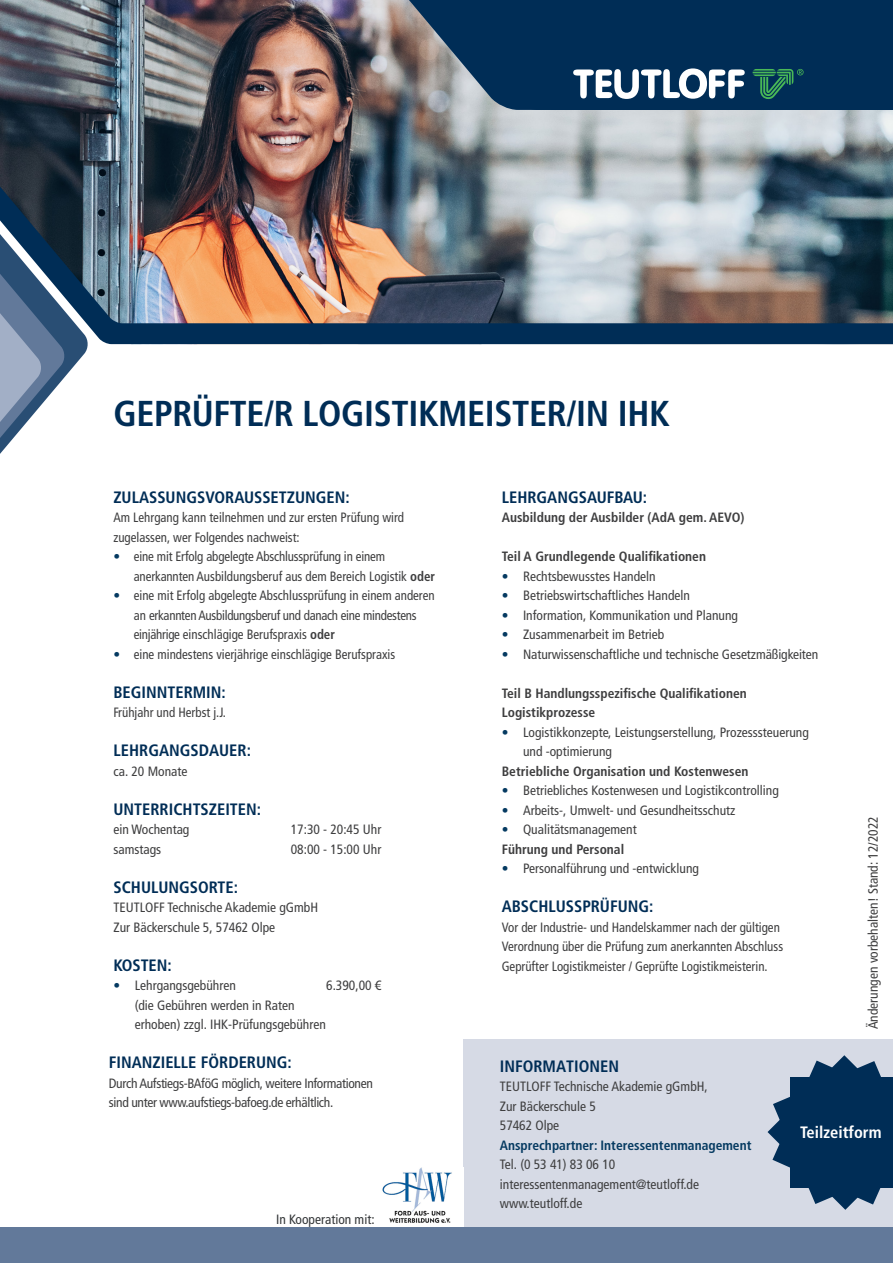
<style>
.page{position:relative;width:893px;height:1263px;background:#fff}
.page>*{position:absolute;margin:0;border:0;box-sizing:border-box;transform-origin:0 0}
.Absatzformat_2{font:700 condensed 36px "Frutiger LT Std";letter-spacing:-.01em;color:#002d56}
.subhead{font:700 condensed 16.5px "Frutiger LT Std";color:#002d56}
.t1{font:700 condensed 16.5px "Frutiger LT Std";color:#fff}
.Absatzformat_1{font:condensed 13.5px/19.5px "Frutiger LT";color:#3e3e3f}
.Absatzformat_1-2{font:condensed 13.5px/19.5px "Frutiger LT";color:#3e3e3f;scale:.96 1}
.Absatzformat_1-3{font:700 condensed 13.5px "Frutiger LT Std";color:#3e3e3f}
.Absatzformat_1-4{font:condensed 13.5px/19.5px "Frutiger LT";letter-spacing:-.025em;color:#3e3e3f}
.t2{font:700 condensed 13.5px "Frutiger LT Std";color:#053a61}
.t3{font:condensed 13.5px "Frutiger LT";color:#333638}
.s1{color:#053a61}
.s2{font-family:"Frutiger LT Std";font-weight:700}
</style>
<div class="page">
<img style="left:0;top:0;width:98px;height:106px">
<svg style="left:0;top:344px;width:88px;height:110px"></svg>
<img style="left:0;top:106px;width:893px;height:238px">
<svg style="left:98px;top:0;width:20px;height:110px;background:#4b5d6c"></svg>
<img style="left:118px;top:0;width:362px;height:110px">
<div style="left:480px;top:0;width:413px;height:110px;background:#002d56"></div>
<svg style="left:573px;top:68px;width:172px;height:31px"></svg>
<svg style="left:753px;top:69px;width:51px;height:30px;background:#165856"></svg>
<div style="left:463px;top:1039px;width:430px;height:188px;background:#d6dae5"></div>
<svg style="left:767px;top:1055px;width:126px;height:155px"></svg>
<img style="left:382px;top:1167px;width:70px;height:56px">
<div style="left:0;top:1227px;width:893px;height:36px;background:#62799a"></div>
<p class="Absatzformat_2" style="left:113px;top:392px;width:558px">GEPRÜFTE/R LOGISTIKMEISTER/IN IHK</p>
<p class="subhead" style="left:113px;top:487px;width:238px">ZULASSUNGSVORAUSSETZUNGEN:</p>
<p class="subhead" style="left:502px;top:487px;width:147px">LEHRGANGSAUFBAU:</p>
<p class="Absatzformat_1-2" style="left:113px;top:508px;width:304px">Am Lehrgang kann teilnehmen und zur ersten Prüfung wird zugelassen, wer Folgendes nachweist:</p>
<p class="Absatzformat_1-2" style="left:134px;top:547px;width:315px;text-indent:-20px"><span class="s1">•</span> eine mit Erfolg abgelegte Abschlussprüfung in einem anerkannten Ausbildungsberuf aus dem Bereich Logistik <span class="s2">oder</span></p>
<p class="Absatzformat_1-2" style="left:134px;top:586px;width:315px;text-indent:-20px"><span class="s1">•</span> eine mit Erfolg abgelegte Abschlussprüfung in einem anderen an erkannten Ausbildungsberuf und danach eine mindestens einjährige einschlägige Berufspraxis <span class="s2">oder</span></p>
<p class="Absatzformat_1-2" style="left:113px;top:644px;width:295px"><span class="s1">•</span> eine mindestens vierjährige einschlägige Berufspraxis</p>
<p class="subhead" style="left:113px;top:682px;width:114px">BEGINNTERMIN:</p>
<p class="Absatzformat_1-2" style="left:113px;top:703px;width:119px">Frühjahr und Herbst j.J.</p>
<p class="subhead" style="left:113px;top:740px;width:139px">LEHRGANGSDAUER:</p>
<p class="Absatzformat_1" style="left:113px;top:761px;width:75px">ca. 20 Monate</p>
<p class="subhead" style="left:113px;top:799px;width:149px">UNTERRICHTSZEITEN:</p>
<p class="Absatzformat_1" style="left:113px;top:820px;width:78px">ein Wochentag</p>
<p class="Absatzformat_1" style="left:291px;top:820px;width:92px">17:30 - 20:45 Uhr</p>
<p class="Absatzformat_1" style="left:113px;top:839px;width:49px">samstags</p>
<p class="Absatzformat_1" style="left:291px;top:839px;width:92px">08:00 - 15:00 Uhr</p>
<p class="subhead" style="left:113px;top:877px;width:126px">SCHULUNGSORTE:</p>
<p class="Absatzformat_1" style="left:113px;top:898px;width:206px">TEUTLOFF Technische Akademie gGmbH</p>
<p class="Absatzformat_1" style="left:113px;top:917px;width:163px">Zur Bäckerschule 5, 57462 Olpe</p>
<p class="subhead" style="left:113px;top:955px;width:60px">KOSTEN:</p>
<p class="Absatzformat_1" style="left:113px;top:976px;width:124px"><span class="s1">•</span> Lehrgangsgebühren</p>
<p class="Absatzformat_1" style="left:326px;top:976px;width:57px">6.390,00 €</p>
<p class="Absatzformat_1" style="left:135px;top:995px;width:193px">(die Gebühren werden in Raten erhoben) zzgl. IHK-Prüfungsgebühren</p>
<p class="Absatzformat_1-3" style="left:502px;top:509px;width:244px">Ausbildung der Ausbilder (AdA gem. AEVO)</p>
<p class="Absatzformat_1-3" style="left:502px;top:548px;width:206px">Teil A Grundlegende Qualifikationen</p>
<p class="Absatzformat_1" style="left:502px;top:566px;width:155px"><span class="s1">•</span> Rechtsbewusstes Handeln</p>
<p class="Absatzformat_1" style="left:502px;top:586px;width:190px"><span class="s1">•</span> Betriebswirtschaftliches Handeln</p>
<p class="Absatzformat_1" style="left:502px;top:605px;width:238px"><span class="s1">•</span> Information, Kommunikation und Planung</p>
<p class="Absatzformat_1" style="left:502px;top:625px;width:164px"><span class="s1">•</span> Zusammenarbeit im Betrieb</p>
<p class="Absatzformat_1" style="left:502px;top:644px;width:318px"><span class="s1">•</span> Naturwissenschaftliche und technische Gesetzmäßigkeiten</p>
<p class="Absatzformat_1-3" style="left:502px;top:685px;width:246px">Teil B Handlungsspezifische Qualifikationen</p>
<p class="Absatzformat_1-3" style="left:502px;top:704px;width:95px">Logistikprozesse</p>
<p class="Absatzformat_1" style="left:523px;top:722px;width:287px;text-indent:-21px"><span class="s1">•</span> Logistikkonzepte, Leistungserstellung, Prozesssteuerung und -optimierung</p>
<p class="Absatzformat_1-3" style="left:502px;top:763px;width:248px">Betriebliche Organisation und Kostenwesen</p>
<p class="Absatzformat_1" style="left:502px;top:781px;width:279px"><span class="s1">•</span> Betriebliches Kostenwesen und Logistikcontrolling</p>
<p class="Absatzformat_1" style="left:502px;top:800px;width:235px"><span class="s1">•</span> Arbeits-, Umwelt- und Gesundheitsschutz</p>
<p class="Absatzformat_1" style="left:502px;top:820px;width:136px"><span class="s1">•</span> Qualitätsmanagement</p>
<p class="Absatzformat_1-3" style="left:502px;top:841px;width:124px">Führung und Personal</p>
<p class="Absatzformat_1" style="left:502px;top:859px;width:199px"><span class="s1">•</span> Personalführung und -entwicklung</p>
<p class="subhead" style="left:502px;top:896px;width:153px">ABSCHLUSSPRÜFUNG:</p>
<p class="Absatzformat_1-2" style="left:502px;top:917px;width:291px">Vor der Industrie- und Handelskammer nach der gültigen</p>
<p class="Absatzformat_1-2" style="left:502px;top:937px;width:295px">Verordnung über die Prüfung zum anerkannten Abschluss</p>
<p class="Absatzformat_1-2" style="left:502px;top:956px;width:279px">Geprüfter Logistikmeister / Geprüfte Logistikmeisterin.</p>
<p class="Absatzformat_1" style="left:863px;top:1029px;width:215px;rotate:-90deg">Änderungen vorbehalten! Stand: 12/2022</p>
<p class="subhead" style="left:109px;top:1052px;width:184px">FINANZIELLE FÖRDERUNG:</p>
<p class="Absatzformat_1-4" style="left:109px;top:1073px;width:266px">Durch Aufstiegs-BAföG möglich, weitere Informationen sind unter www.aufstiegs-bafoeg.de erhältlich.</p>
<p class="t3" style="left:276px;top:1211px;width:100px">In Kooperation mit:</p>
<p class="subhead" style="left:500px;top:1056px;width:121px">INFORMATIONEN</p>
<p class="Absatzformat_1" style="left:500px;top:1077px;width:209px">TEUTLOFF Technische Akademie gGmbH,</p>
<p class="Absatzformat_1" style="left:500px;top:1096px;width:97px">Zur Bäckerschule 5</p>
<p class="Absatzformat_1" style="left:500px;top:1116px;width:61px">57462 Olpe</p>
<p class="t2" style="left:500px;top:1137px;width:253px">Ansprechpartner: Interessentenmanagement</p>
<p class="Absatzformat_1" style="left:500px;top:1155px;width:117px">Tel. (0 53 41) 83 06 10</p>
<p class="Absatzformat_1" style="left:500px;top:1174px;width:201px">interessentenmanagement@teutloff.de</p>
<p class="Absatzformat_1" style="left:500px;top:1194px;width:84px">www.teutloff.de</p>
<p class="t1" style="left:800px;top:1123px;width:83px">Teilzeitform</p>
</div>
